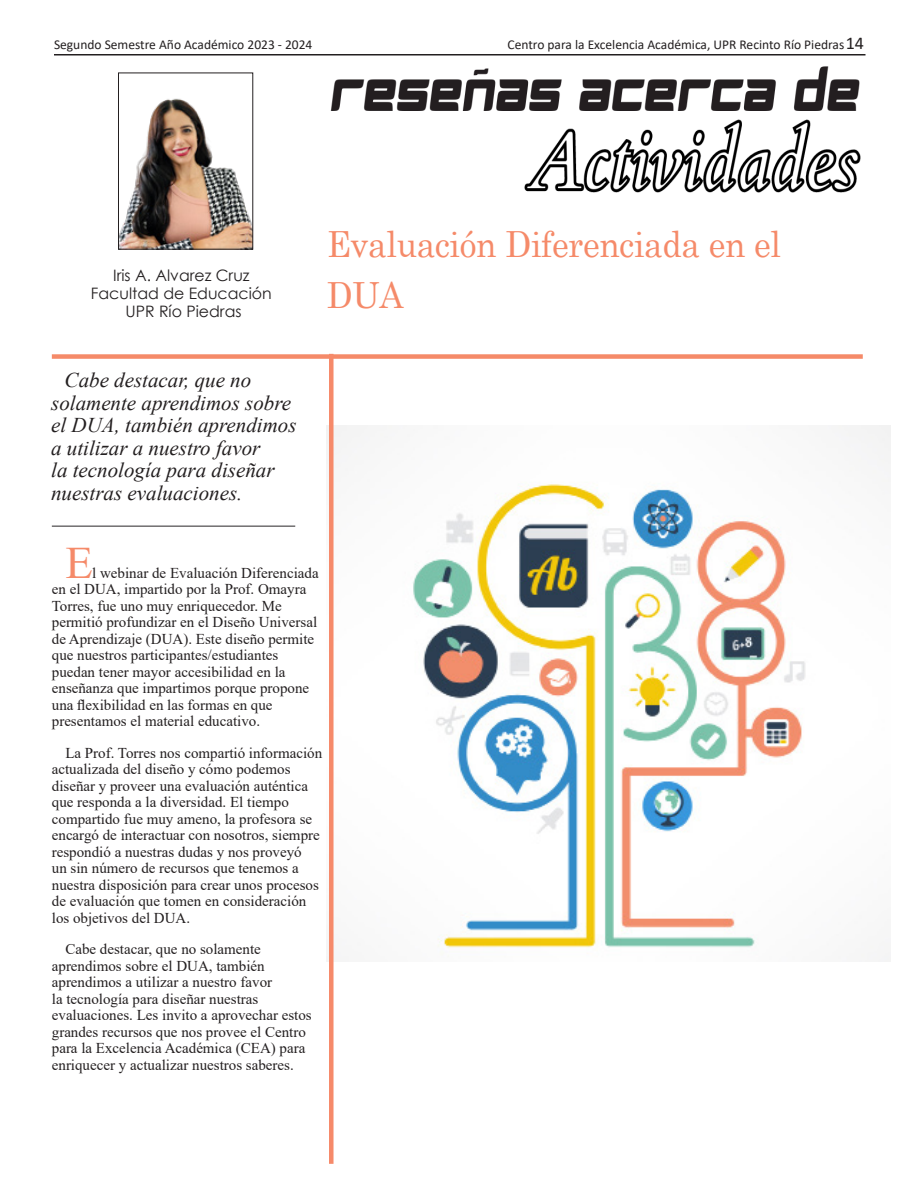
<style>
.page{position:relative;width:918px;height:1188px;background:#fff}
.page>*{position:absolute;margin:0;border:0;box-sizing:border-box;transform-origin:0 0}
.t1{font:45px "Times New Roman";color:#f58a69}
.Titulo{font:36px/51px "Century";letter-spacing:-.01em;color:#f58a69;scale:.93 1}
.t2{font:italic 21px/22.5px "Times New Roman";color:#231f20}
.Nombre{font:15.75px/18px "Century Gothic";color:#231f20;text-align:center}
.t3{font:15px/16.5px "Times New Roman";color:#231f20}
.t4{font:13.5px "Calibri";color:#231f20}
.s1{font-size:18px}
</style>
<div class="page">
<hr style="left:54px;top:54px;width:812px;height:2px;background:#231f20">
<div style="left:52px;top:354px;width:811px;height:5px;background:#f58a69"></div>
<img style="left:120px;top:98px;width:131px;height:150px">
<div style="left:118px;top:73px;width:135px;height:177px;border:1px solid #231f20"></div>
<img style="left:326px;top:425px;width:565px;height:536px">
<img style="left:330px;top:66px;width:531px;height:127px">
<div style="left:329px;top:354px;width:5px;height:810px;background:#f68a6a"></div>
<hr style="left:52px;top:526px;width:243px;height:1px;background:#282526">
<p class="t4" style="left:54px;top:35px;width:260px">Segundo Semestre Año Académico 2023 - 2024</p>
<p class="t4" style="left:507px;top:35px;width:358px">Centro para la Excelencia Académica, UPR Recinto Río Piedras<span class="s1">14</span></p>
<p class="Nombre" style="left:91px;top:266px;width:182px">Iris A. Alvarez Cruz<br>Facultad de Educación<br>UPR Río Piedras</p>
<p class="t2" style="left:51px;top:368px;width:247px;text-indent:14px">Cabe destacar, que no solamente aprendimos sobre el DUA, también aprendimos a utilizar a nuestro favor<br>la tecnología para diseñar nuestras evaluaciones.</p>
<p class="Titulo" style="left:327px;top:216px;width:490px">Evaluación Diferenciada en el<br>DUA</p>
<p class="t1" style="left:65px;top:531px;width:29px">E</p>
<p class="t3" style="left:52px;top:564px;width:268px;text-indent:40px">l webinar de Evaluación Diferenciada en el DUA, impartido por la Prof. Omayra Torres, fue uno muy enriquecedor. Me permitió profundizar en el Diseño Universal de Aprendizaje (DUA). Este diseño permite que nuestros participantes/estudiantes puedan tener mayor accesibilidad en la enseñanza que impartimos porque propone una flexibilidad en las formas en que presentamos el material educativo.</p>
<p class="t3" style="left:52px;top:744px;width:272px;text-indent:14px">La Prof. Torres nos compartió información actualizada del diseño y cómo podemos diseñar y proveer una evaluación auténtica que responda a la diversidad. El tiempo compartido fue muy ameno, la profesora se encargó de interactuar con nosotros, siempre respondió a nuestras dudas y nos proveyó<br>un sin número de recursos que tenemos a nuestra disposición para crear unos procesos de evaluación que tomen en consideración los objetivos del DUA.</p>
<p class="t3" style="left:52px;top:940px;width:261px;text-indent:14px">Cabe destacar, que no solamente aprendimos sobre el DUA, también aprendimos a utilizar a nuestro favor<br>la tecnología para diseñar nuestras evaluaciones. Les invito a aprovechar estos grandes recursos que nos provee el Centro para la Excelencia Académica (CEA) para enriquecer y actualizar nuestros saberes.</p>
</div>
